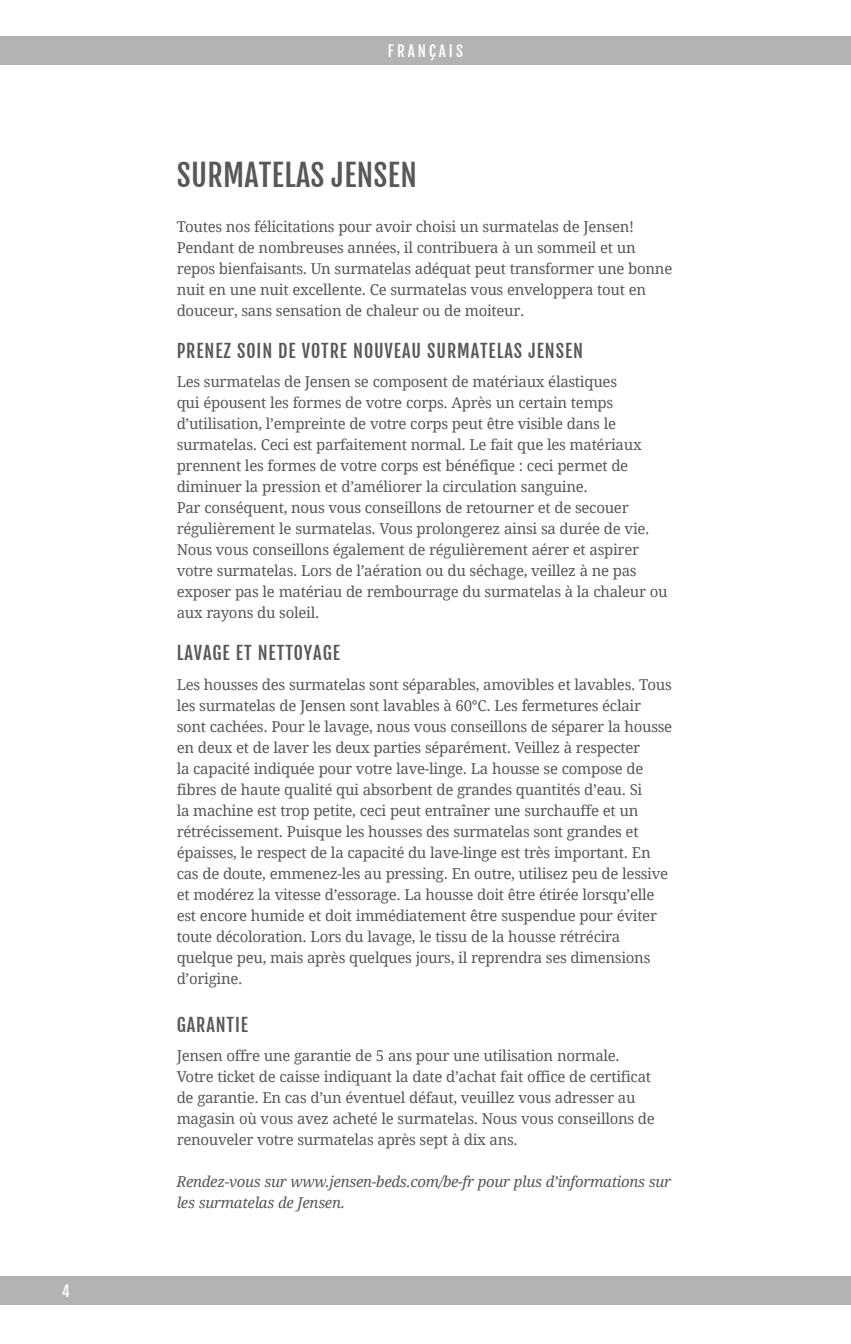
<style>
.page{position:relative;width:851px;height:1344px;background:#fff}
.page>*{position:absolute;margin:0;border:0;box-sizing:border-box;transform-origin:0 0}
.t1{font:30px "Fjalla One";letter-spacing:.01em;color:#58585a}
.t2{font:18px "Fjalla One";letter-spacing:.05em;color:#58585a}
.t3{font:15px/21px "Droid Serif";letter-spacing:-.02em;color:#58585a}
.t4{font:italic 15px/21px "Droid Serif";letter-spacing:-.02em;color:#58585a}
.t5{font:15px "Fjalla One";letter-spacing:.2em;color:#fff}
</style>
<div class="page">
<div style="left:0;top:36px;width:850px;height:28px;background:#b1b3b4"></div>
<div style="left:0;top:1276px;width:850px;height:28px;background:#b1b3b4"></div>
<p class="t5" style="left:62px;top:1282px;width:10px">4</p>
<p class="t5" style="left:388px;top:42px;width:77px">FRANÇAIS</p>
<p class="t1" style="left:177px;top:156px;width:242px">SURMATELAS JENSEN</p>
<p class="t3" style="left:177px;top:215px;width:497px">Toutes nos félicitations pour avoir choisi un surmatelas de Jensen!<br>Pendant de nombreuses années, il contribuera à un sommeil et un repos bienfaisants. Un surmatelas adéquat peut transformer une bonne nuit en une nuit excellente. Ce surmatelas vous enveloppera tout en douceur, sans sensation de chaleur ou de moiteur.</p>
<p class="t2" style="left:177px;top:339px;width:408px">PRENEZ SOIN DE VOTRE NOUVEAU SURMATELAS JENSEN</p>
<p class="t3" style="left:177px;top:371px;width:466px">Les surmatelas de Jensen se composent de matériaux élastiques qui épousent les formes de votre corps. Après un certain temps d’utilisation, l’empreinte de votre corps peut être visible dans le surmatelas. Ceci est parfaitement normal. Le fait que les matériaux prennent les formes de votre corps est bénéfique : ceci permet de diminuer la pression et d’améliorer la circulation sanguine.</p>
<p class="t3" style="left:177px;top:497px;width:492px">Par conséquent, nous vous conseillons de retourner et de secouer régulièrement le surmatelas. Vous prolongerez ainsi sa durée de vie.<br>Nous vous conseillons également de régulièrement aérer et aspirer votre surmatelas. Lors de l’aération ou du séchage, veillez à ne pas exposer pas le matériau de rembourrage du surmatelas à la chaleur ou aux rayons du soleil.</p>
<p class="t2" style="left:177px;top:642px;width:165px">LAVAGE ET NETTOYAGE</p>
<p class="t3" style="left:177px;top:673px;width:497px">Les housses des surmatelas sont séparables, amovibles et lavables. Tous les surmatelas de Jensen sont lavables à 60°C. Les fermetures éclair sont cachées. Pour le lavage, nous vous conseillons de séparer la housse en deux et de laver les deux parties séparément. Veillez à respecter<br>la capacité indiquée pour votre lave-linge. La housse se compose de fibres de haute qualité qui absorbent de grandes quantités d’eau. Si<br>la machine est trop petite, ceci peut entraîner une surchauffe et un rétrécissement. Puisque les housses des surmatelas sont grandes et épaisses, le respect de la capacité du lave-linge est très important. En cas de doute, emmenez-les au pressing. En outre, utilisez peu de lessive et modérez la vitesse d’essorage. La housse doit être étirée lorsqu’elle est encore humide et doit immédiatement être suspendue pour éviter toute décoloration. Lors du lavage, le tissu de la housse rétrécira quelque peu, mais après quelques jours, il reprendra ses dimensions d’origine.</p>
<p class="t2" style="left:177px;top:1013px;width:73px">GARANTIE</p>
<p class="t3" style="left:177px;top:1045px;width:479px">Jensen offre une garantie de 5 ans pour une utilisation normale.<br>Votre ticket de caisse indiquant la date d’achat fait office de certificat de garantie. En cas d’un éventuel défaut, veuillez vous adresser au magasin où vous avez acheté le surmatelas. Nous vous conseillons de renouveler votre surmatelas après sept à dix ans.</p>
<p class="t4" style="left:177px;top:1171px;width:496px">Rendez-vous sur www.jensen-beds.com/be-fr pour plus d’informations sur les surmatelas de Jensen.</p>
</div>
